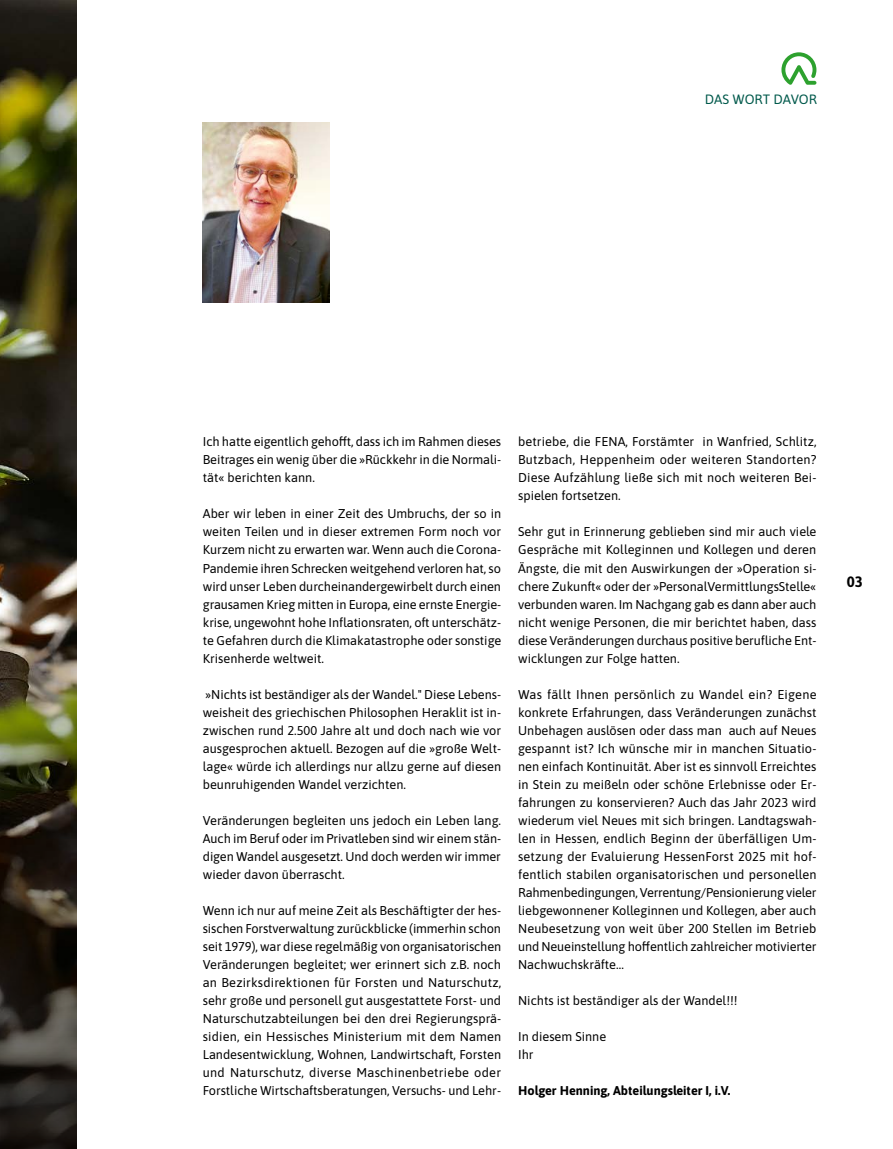
<style>
.page{position:relative;width:893px;height:1149px;background:#fff}
.page>*{position:absolute;margin:0;border:0;box-sizing:border-box;transform-origin:0 0}
.t1{font:700 15px "Asap";color:#000}
.t2{font:13.5px "Asap";color:#00594b}
.Fließtext{font:12.75px/18px "Asap";color:#000;text-align:justify}
.Fließtext-2{font:700 12.75px "Asap";color:#000}
</style>
<div class="page">
<img style="left:203px;top:122px;width:126px;height:180px">
<img style="left:0;top:0;width:77px;height:644px">
<svg style="left:781px;top:52px;width:35px;height:33px"></svg>
<svg style="left:0;top:644px;width:77px;height:504px;background:#3a3625"></svg>
<p class="t2" style="left:705px;top:90px;width:114px">DAS WORT DAVOR</p>
<p class="Fließtext" style="left:203px;top:432px;width:300px">Ich hatte eigentlich gehofft, dass ich im Rahmen dieses Beitrages ein wenig über die »Rückkehr in die Normali&shy;tät« berichten kann.</p>
<p class="Fließtext" style="left:203px;top:504px;width:300px">Aber wir leben in einer Zeit des Umbruchs, der so in weiten Teilen und in dieser extremen Form noch vor Kurzem nicht zu erwarten war. Wenn auch die Corona-Pandemie ihren Schrecken weitgehend verloren hat, so wird unser Leben durcheinandergewirbelt durch einen grausamen Krieg mitten in Europa, eine ernste Energie&shy;krise, ungewohnt hohe Inflationsraten, oft unterschätz&shy;te Gefahren durch die Klimakatastrophe oder sonstige Krisenherde weltweit.</p>
<p class="Fließtext" style="left:203px;top:684px;width:300px">»Nichts ist beständiger als der Wandel." Diese Lebens&shy;weisheit des griechischen Philosophen Heraklit ist in&shy;zwischen rund 2.500 Jahre alt und doch nach wie vor ausgesprochen aktuell. Bezogen auf die »große Welt&shy;lage« würde ich allerdings nur allzu gerne auf diesen beunruhigenden Wandel verzichten.</p>
<p class="Fließtext" style="left:203px;top:810px;width:300px">Veränderungen begleiten uns jedoch ein Leben lang.<br>Auch im Beruf oder im Privatleben sind wir einem stän&shy;digen Wandel ausgesetzt. Und doch werden wir immer wieder davon überrascht.</p>
<p class="Fließtext" style="left:203px;top:900px;width:300px">Wenn ich nur auf meine Zeit als Beschäftigter der hes&shy;sischen Forstverwaltung zurückblicke (immerhin schon seit 1979), war diese regelmäßig von organisatorischen Veränderungen begleitet; wer erinnert sich z.B. noch an Bezirksdirektionen für Forsten und Naturschutz, sehr große und personell gut ausgestattete Forst- und Naturschutzabteilungen bei den drei Regierungsprä&shy;sidien, ein Hessisches Ministerium mit dem Namen Landesentwicklung, Wohnen, Landwirtschaft, Forsten und Naturschutz, diverse Maschinenbetriebe oder Forstliche Wirtschaftsberatungen, Versuchs- und Lehr-</p>
<p class="Fließtext" style="left:518px;top:432px;width:300px">betriebe, die FENA, Forstämter in Wanfried, Schlitz, Butzbach, Heppenheim oder weiteren Standorten?<br>Diese Aufzählung ließe sich mit noch weiteren Bei&shy;spielen fortsetzen.</p>
<p class="Fließtext" style="left:518px;top:522px;width:300px">Sehr gut in Erinnerung geblieben sind mir auch viele Gespräche mit Kolleginnen und Kollegen und deren Ängste, die mit den Auswirkungen der »Operation si&shy;chere Zukunft« oder der »PersonalVermittlungsStelle« verbunden waren. Im Nachgang gab es dann aber auch nicht wenige Personen, die mir berichtet haben, dass diese Veränderungen durchaus positive berufliche Ent&shy;wicklungen zur Folge hatten.</p>
<p class="Fließtext" style="left:518px;top:684px;width:300px">Was fällt Ihnen persönlich zu Wandel ein? Eigene konkrete Erfahrungen, dass Veränderungen zunächst Unbehagen auslösen oder dass man auch auf Neues gespannt ist? Ich wünsche mir in manchen Situatio&shy;nen einfach Kontinuität. Aber ist es sinnvoll Erreichtes in Stein zu meißeln oder schöne Erlebnisse oder Er&shy;fahrungen zu konservieren? Auch das Jahr 2023 wird wiederum viel Neues mit sich bringen. Landtagswah&shy;len in Hessen, endlich Beginn der überfälligen Um&shy;setzung der Evaluierung HessenForst 2025 mit hof&shy;fentlich stabilen organisatorischen und personellen Rahmenbedingungen, Verrentung/Pensionierung vieler liebgewonnener Kolleginnen und Kollegen, aber auch Neubesetzung von weit über 200 Stellen im Betrieb und Neueinstellung hoffentlich zahlreicher motivierter Nachwuchskräfte…</p>
<p class="Fließtext" style="left:518px;top:990px;width:221px">Nichts ist beständiger als der Wandel!!!</p>
<p class="Fließtext" style="left:518px;top:1026px;width:90px">In diesem Sinne</p>
<p class="Fließtext" style="left:518px;top:1044px;width:17px">Ihr</p>
<p class="Fließtext-2" style="left:518px;top:1081px;width:214px">Holger Henning, Abteilungsleiter I, i.V.</p>
<p class="t1" style="left:847px;top:571px;width:18px">03</p>
</div>
